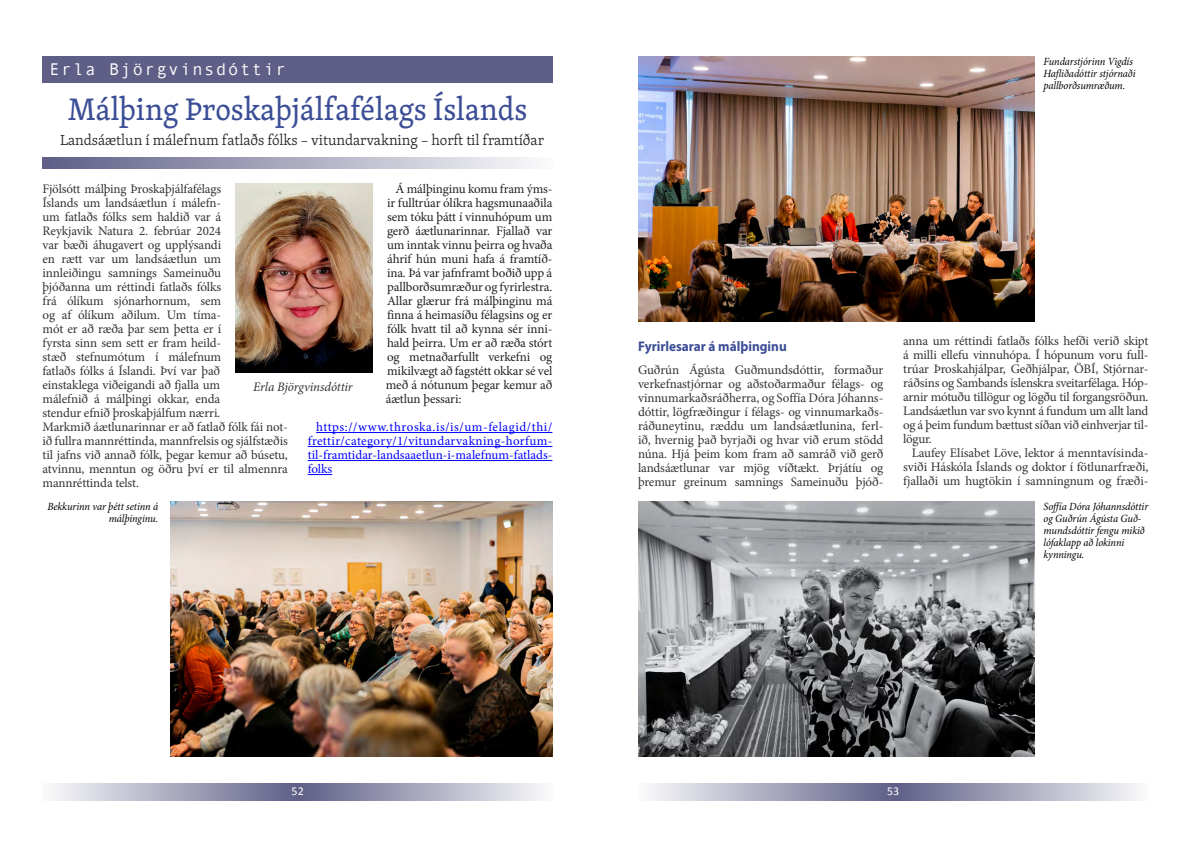
<style>
.page{position:relative;width:1191px;height:842px;background:#fff}
.page>*{position:absolute;margin:0;border:0;box-sizing:border-box;transform-origin:0 0}
.t1{font:32px "Skolar Latin";color:#3b4d96;scale:.95 1}
.t2{font:17px "Andale Mono";letter-spacing:.1em;color:#fff}
.t3{font:300 15px "Skolar Latin";letter-spacing:-.005em;color:#222}
.t4{font:700 14px "Myriad Pro";color:#3b4d96;scale:.95 1}
.t5{font:13px/14px "Minion Pro";letter-spacing:-.01em;color:#333;text-align:justify}
.t6{font:13px/14px "Minion Pro";letter-spacing:-.01em;color:#222;text-align:justify}
.t7{font:13px/14px "Minion Pro";color:#00f;text-align:justify}
.t8{font:italic 13px "Minion Pro";letter-spacing:-.01em;color:#333}
.t9{font:12px "Calibri";color:#fff}
.t10{font:italic 11px/12px "Minion Pro";letter-spacing:-.01em;color:#000;scale:.95 1}
</style>
<div class="page">
<div style="left:298px;top:783px;width:254px;height:17px;background:linear-gradient(to right,#5e5e87,#fafafb)"></div>
<div style="left:42px;top:783px;width:256px;height:17px;background:linear-gradient(to right,#fbfbfc,#5f5f88)"></div>
<div style="left:894px;top:783px;width:254px;height:18px;background:linear-gradient(to right,#5e5e87,#fafafb)"></div>
<div style="left:638px;top:783px;width:256px;height:18px;background:linear-gradient(to right,#fcfcfc,#5f5f88)"></div>
<hr style="left:316px;top:432px;width:236px;height:1px;background:#00f">
<hr style="left:308px;top:446px;width:244px;height:1px;background:#00f">
<hr style="left:308px;top:460px;width:244px;height:1px;background:#00f">
<svg style="left:308px;top:474px;width:24px;height:1px"></svg>
<svg style="left:43px;top:157px;width:488px;height:12px"></svg>
<div style="left:43px;top:57px;width:510px;height:26px;background:#5e5e87"></div>
<img style="left:235px;top:184px;width:138px;height:188px">
<img style="left:170px;top:502px;width:383px;height:255px">
<img style="left:638px;top:57px;width:397px;height:264px">
<img style="left:638px;top:502px;width:397px;height:255px">
<h2 class="t2" style="left:50px;top:58px;width:238px">Erla Björgvinsdóttir</h2>
<h1 class="t1" style="left:68px;top:86px;width:485px">Málþing Þroskaþjálfafélags Íslands</h1>
<p class="t3" style="left:60px;top:129px;width:485px">Landsáætlun í málefnum fatlaðs fólks – vitundarvakning – horft til framtíðar</p>
<p class="t5" style="left:43px;top:182px;width:247px;text-align:left">Fjölsótt málþing Þroskaþjálfafélags<br>Íslands um landsáætlun í málefn-<br>um fatlaðs fólks sem haldið var á<br>Reykjavik Natura 2. febrúar 2024<br>var bæði áhugavert og upplýsandi<br>en rætt var um landsáætlun um<br>innleiðingu samnings Sameinuðu<br>þjóðanna um réttindi fatlaðs fólks<br>frá ólíkum sjónarhornum, sem<br>og af ólíkum aðilum. Um tíma-<br>mót er að ræða þar sem þetta er í<br>fyrsta sinn sem sett er fram heild-<br>stæð stefnumótum í málefnum<br>fatlaðs fólks á Íslandi. Því var það<br>einstaklega viðeigandi að fjalla um<br>málefnið á málþingi okkar, enda<br>stendur efnið þroskaþjálfum nærri.<br>Markmið áætlunarinnar er að fatlað fólk fái not&shy;ið fullra mannréttinda, mannfrelsis og sjálfstæðis til jafns við annað fólk, þegar kemur að búsetu, atvinnu, menntun og öðru því er til almennra mannréttinda telst.</p>
<p class="t6" style="left:386px;top:182px;width:168px;text-indent:10px">Á málþinginu komu fram ýms&shy;ir fulltrúar ólíkra hagsmunaaðila sem tóku þátt í vinnuhópum um gerð áætlunarinnar. Fjallað var um inntak vinnu þeirra og hvaða áhrif hún muni hafa á framtíð&shy;ina. Þá var jafnframt boðið upp á pallborðsumræður og fyrirlestra.<br>Allar glærur frá málþinginu má finna á heimasíðu félagsins og er fólk hvatt til að kynna sér inni&shy;hald þeirra. Um er að ræða stórt og metnaðarfullt verkefni og mikilvægt að fagstétt okkar sé vel með á nótunum þegar kemur að áætlun þessari:</p>
<p class="t8" style="left:253px;top:378px;width:101px">Erla Björgvinsdóttir</p>
<p class="t7" style="left:308px;top:420px;width:246px;text-indent:9px">https://www.throska.is/is/um-felagid/thi/ frettir/category/1/vitundarvakning-horfum&shy;til-framtidar-landsaaetlun-i-malefnum-fatlads&shy;folks</p>
<p class="t10" style="left:47px;top:500px;width:118px;text-align:right">Bekkurinn var þétt setinn á málþinginu.</p>
<p class="t10" style="left:1043px;top:55px;width:98px">Fundarstjórinn Vigdís<br>Hafliðadóttir stjórnaði pallborðsumræðum.</p>
<p class="t4" style="left:638px;top:337px;width:158px">Fyrirlesarar á málþinginu</p>
<p class="t5" style="left:638px;top:363px;width:247px">Guðrún Ágústa Guðmundsdóttir, formaður verkefnastjórnar og aðstoðarmaður félags- og vinnumarkaðsráðherra, og Soffía Dóra Jóhanns&shy;dóttir, lögfræðingur í félags- og vinnumarkaðs&shy;ráðuneytinu, ræddu um landsáætlunina, ferl&shy;ið, hvernig það byrjaði og hvar við erum stödd núna. Hjá þeim kom fram að samráð við gerð landsáætlunar var mjög víðtækt. Þrjátíu og þremur greinum samnings Sameinuðu þjóð-</p>
<p class="t5" style="left:903px;top:334px;width:247px">anna um réttindi fatlaðs fólks hefði verið skipt á milli ellefu vinnuhópa. Í hópunum voru full&shy;trúar Þroskahjálpar, Geðhjálpar, ÖBÍ, Stjórnar&shy;ráðsins og Sambands íslenskra sveitarfélaga. Hóp&shy;arnir mótuðu tillögur og lögðu til forgangsröðun.<br>Landsáætlun var svo kynnt á fundum um allt land og á þeim fundum bættust síðan við einhverjar til&shy;lögur.</p>
<p class="t5" style="left:903px;top:446px;width:247px;text-indent:9px">Laufey Elísabet Löve, lektor á menntavísinda&shy;sviði Háskóla Íslands og doktor í fötlunarfræði, fjallaði um hugtökin í samningnum og fræði-</p>
<p class="t10" style="left:1043px;top:500px;width:112px">Soffía Dóra Jóhannsdóttir og Guðrún Ágústa Guð&shy;mundsdóttir fengu mikið lófaklapp að lokinni kynningu.</p>
<p class="t9" style="left:292px;top:782px;width:14px">52</p>
<p class="t9" style="left:887px;top:782px;width:14px">53</p>
</div>
